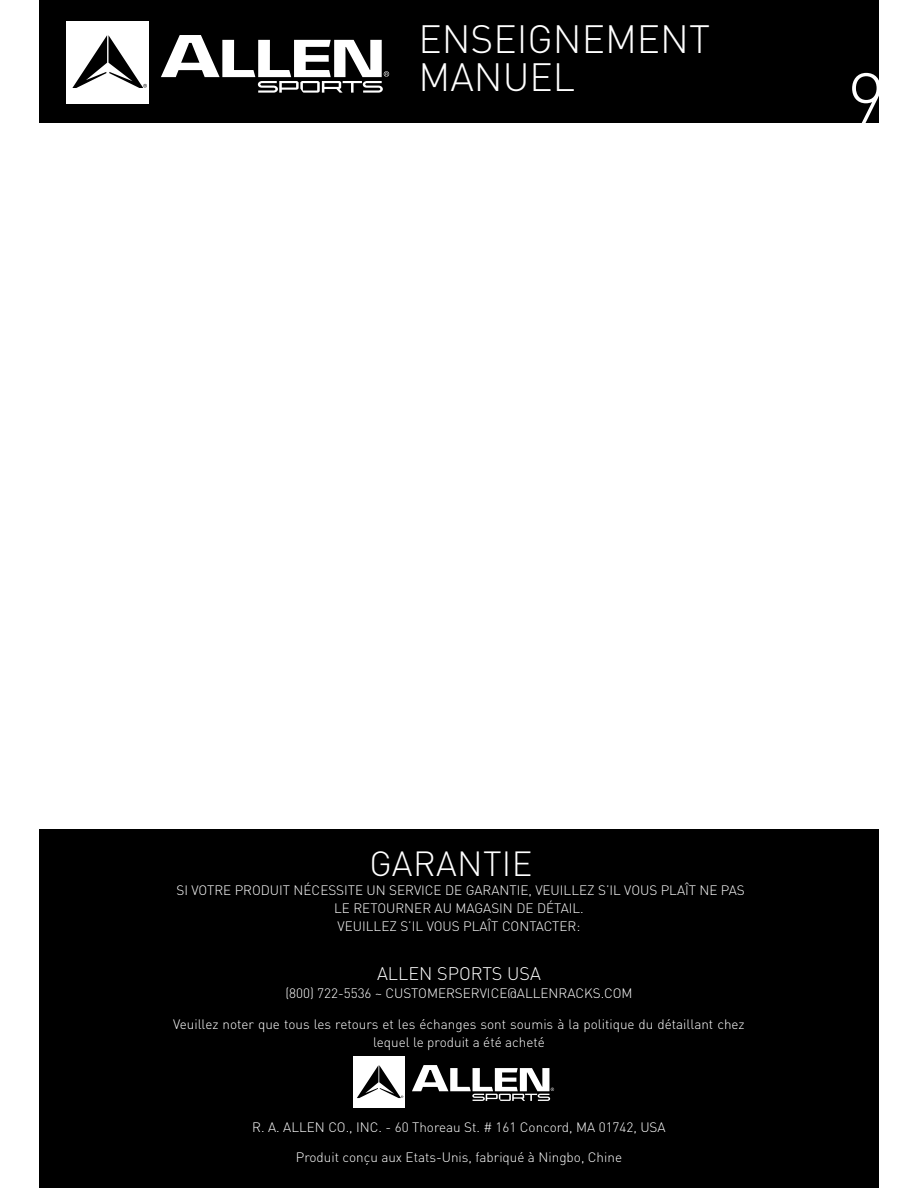
<style>
.page{position:relative;width:918px;height:1188px;background:#fff}
.page>*{position:absolute;margin:0;border:0;box-sizing:border-box;transform-origin:0 0}
.t1{font:300 75px "DINOT";color:#fff}
.t2{font:300 39px/38.2px "DINOT";color:#fff}
.t3{font:300 34.5px "DINOT";letter-spacing:.01em;color:#fff}
.t4{font:300 18px "DINOT";color:#fff}
.t5{font:300 13.5px/18.3px "DINOT";color:#fff;text-align:center}
</style>
<div class="page">
<div style="left:39px;top:0;width:840px;height:123px;background:#000"></div>
<div style="left:67px;top:21px;width:82px;height:83px;background:#fff"></div>
<svg style="left:72px;top:35px;width:75px;height:53px"></svg>
<svg style="left:161px;top:35px;width:228px;height:58px"></svg>
<div style="left:39px;top:829px;width:840px;height:359px;background:#000"></div>
<div style="left:353px;top:1056px;width:52px;height:52px;background:#fff"></div>
<svg style="left:357px;top:1065px;width:46px;height:33px"></svg>
<svg style="left:412px;top:1065px;width:142px;height:36px"></svg>
<h2 class="t2" style="left:418px;top:19px;width:293px">ENSEIGNEMENT<br>MANUEL</h2>
<h1 class="t1" style="left:847px;top:54px;width:40px">9</h1>
<h3 class="t3" style="left:369px;top:842px;width:164px">GARANTIE</h3>
<p class="t5" style="left:177px;top:881px;width:570px">SI VOTRE PRODUIT NÉCESSITE UN SERVICE DE GARANTIE, VEUILLEZ S’IL VOUS PLAÎT NE PAS<br>LE RETOURNER AU MAGASIN DE DÉTAIL.<br>VEUILLEZ S’IL VOUS PLAÎT CONTACTER:</p>
<h3 class="t4" style="left:377px;top:962px;width:165px">ALLEN SPORTS USA</h3>
<p class="t5" style="left:285px;top:984px;width:349px">(800) 722-5536 ~ CUSTOMERSERVICE@ALLENRACKS.COM</p>
<p class="t5" style="left:173px;top:1014px;width:573px">Veuillez noter que tous les retours et les échanges sont soumis à la politique du détaillant chez lequel le produit a été acheté</p>
<p class="t5" style="left:252px;top:1118px;width:415px">R. A. ALLEN CO., INC. - 60 Thoreau St. # 161 Concord, MA 01742, USA</p>
<p class="t5" style="left:296px;top:1148px;width:328px">Produit conçu aux Etats-Unis, fabriqué à Ningbo, Chine</p>
</div>
